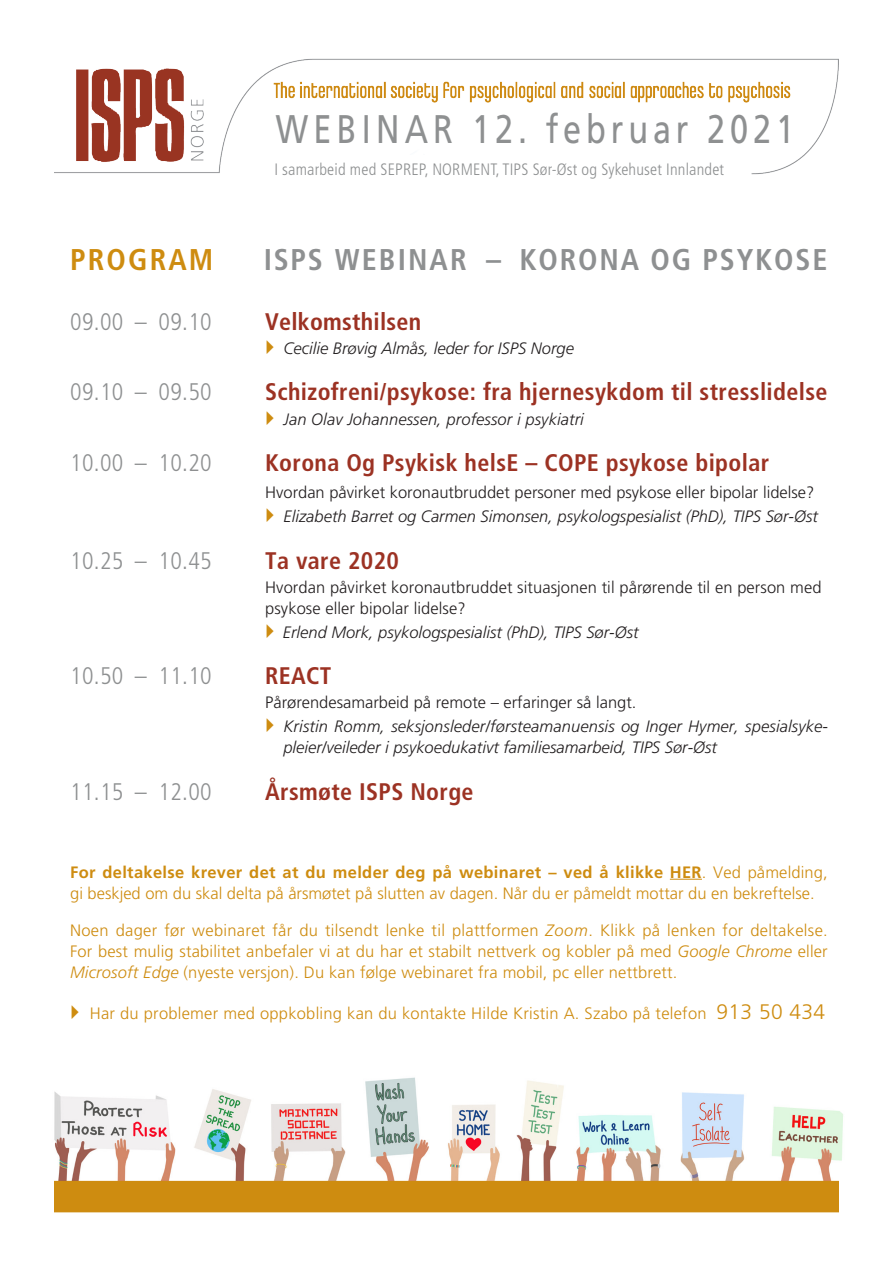
<style>
.page{position:relative;width:893px;height:1263px;background:#fff}
.page>*{position:absolute;margin:0;border:0;box-sizing:border-box;transform-origin:0 0}
.t1{font:39.9px "Frutiger LT Std";letter-spacing:.15em;color:#8e9091;scale:.81 1}
.Brødtekst{font:700 condensed 30px "Frutiger LT Std";letter-spacing:.06em;color:#8e9091}
.Brødtekst-2{font:700 condensed 30px "Frutiger LT Std";letter-spacing:.07em;color:#ce8c10}
.Brødtekst-3{font:700 condensed 24px "Frutiger LT Std";letter-spacing:.015em;color:#9c3223}
.Brødtekst-4{font:300 condensed 24px "Frutiger LT Std";letter-spacing:.015em;color:#8e9091}
.Brødtekst-5{font:300 16.5px/21px "Frutiger LT Std";letter-spacing:.01em;color:#ce8c10}
.Brødtekst-6{font:300 16.5px/24px "Frutiger LT Std";color:#231f20;text-align:right}
.Brødtekst-7{font:italic 300 16.5px/21px "Frutiger LT Std";color:#231f20}
.t2{font:300 condensed 16.5px "Frutiger LT Std";letter-spacing:.01em;color:#8e9091}
.s1{font-style:italic}
.s2{font-weight:700}
.s3{font-size:21px}
</style>
<div class="page">
<img style="left:54px;top:58px;width:785px;height:117px">
<div style="left:268px;top:106px;width:534px;height:43px;background:#fff"></div>
<img style="left:54px;top:1077px;width:789px;height:103px">
<div style="left:54px;top:1181px;width:785px;height:31px;background:#ce8c10"></div>
<div style="left:266px;top:155px;width:467px;height:28px;background:#fff"></div>
<hr style="left:670px;top:879px;width:32px;height:1px;background:#ce8c10">
<p class="t1" style="left:276px;top:105px;width:641px">WEBINAR 12. februar 2021</p>
<p class="t2" style="left:274px;top:160px;width:451px">I samarbeid med SEPREP, NORMENT, TIPS Sør-Øst og Sykehuset Innlandet</p>
<p class="Brødtekst-2" style="left:70px;top:242px;width:145px">PROGRAM</p>
<p class="Brødtekst" style="left:264px;top:242px;width:565px">ISPS WEBINAR – KORONA OG PSYKOSE</p>
<p class="Brødtekst-4" style="left:70px;top:308px;width:143px">09.00 – 09.10</p>
<p class="Brødtekst-3" style="left:265px;top:307px;width:158px">Velkomsthilsen</p>
<p class="Brødtekst-7" style="left:283px;top:337px;width:292px">Cecilie Brøvig Almås, leder for ISPS Norge</p>
<p class="Brødtekst-4" style="left:70px;top:378px;width:143px">09.10 – 09.50</p>
<p class="Brødtekst-3" style="left:265px;top:377px;width:564px">Schizofreni/psykose: fra hjernesykdom til stresslidelse</p>
<p class="Brødtekst-7" style="left:283px;top:409px;width:302px">Jan Olav Johannessen, professor i psykiatri</p>
<p class="Brødtekst-4" style="left:70px;top:449px;width:143px">10.00 – 10.20</p>
<p class="Brødtekst-3" style="left:265px;top:449px;width:505px">Korona Og Psykisk helsE – COPE psykose bipolar</p>
<p class="Brødtekst-6" style="left:265px;top:481px;width:554px">Hvordan påvirket koronautbruddet personer med psykose eller bipolar lidelse?<br><span class="s1">Elizabeth Barret og Carmen Simonsen, psykologspesialist (PhD), TIPS Sør-Øst</span></p>
<p class="Brødtekst-4" style="left:70px;top:547px;width:143px">10.25 – 10.45</p>
<p class="Brødtekst-3" style="left:265px;top:546px;width:135px">Ta vare 2020</p>
<p class="Brødtekst-6" style="left:265px;top:577px;width:558px;line-height:21px;text-align:left">Hvordan påvirket koronautbruddet situasjonen til pårørende til en person med psykose eller bipolar lidelse?</p>
<p class="Brødtekst-7" style="left:283px;top:622px;width:357px">Erlend Mork, psykologspesialist (PhD), TIPS Sør-Øst</p>
<p class="Brødtekst-4" style="left:70px;top:662px;width:143px">10.50 – 11.10</p>
<p class="Brødtekst-3" style="left:265px;top:662px;width:68px">REACT</p>
<p class="Brødtekst-6" style="left:265px;top:691px;width:373px">Pårørendesamarbeid på remote – erfaringer så langt.</p>
<p class="Brødtekst-7" style="left:283px;top:716px;width:546px">Kristin Romm, seksjonsleder/førsteamanuensis og Inger Hymer, spesialsyke&shy;pleier/veileder i psykoedukativt familiesamarbeid, TIPS Sør-Øst</p>
<p class="Brødtekst-4" style="left:70px;top:778px;width:143px">11.15 – 12.00</p>
<p class="Brødtekst-3" style="left:265px;top:777px;width:210px">Årsmøte ISPS Norge</p>
<p class="Brødtekst-5" style="left:70px;top:861px;width:759px"><span class="s2">For deltakelse krever det at du melder deg på webinaret – ved å klikke HER</span>. Ved påmelding, gi beskjed om du skal delta på årsmøtet på slutten av dagen. Når du er påmeldt mottar du en bekreftelse.</p>
<p class="Brødtekst-5" style="left:70px;top:920px;width:759px;text-align:justify">Noen dager før webinaret får du tilsendt lenke til plattformen <span class="s1">Zoom</span>. Klikk på lenken for deltakelse.<br>For best mulig stabilitet anbefaler vi at du har et stabilt nettverk og kobler på med <span class="s1">Google Chrome</span> eller <span class="s1">Microsoft Edge</span> (nyeste versjon). Du kan følge webinaret fra mobil, pc eller nettbrett.</p>
<p class="Brødtekst-5" style="left:90px;top:1002px;width:737px">Har du problemer med oppkobling kan du kontakte Hilde Kristin A. Szabo på telefon <span class="s3">913 50 434</span></p>
</div>
